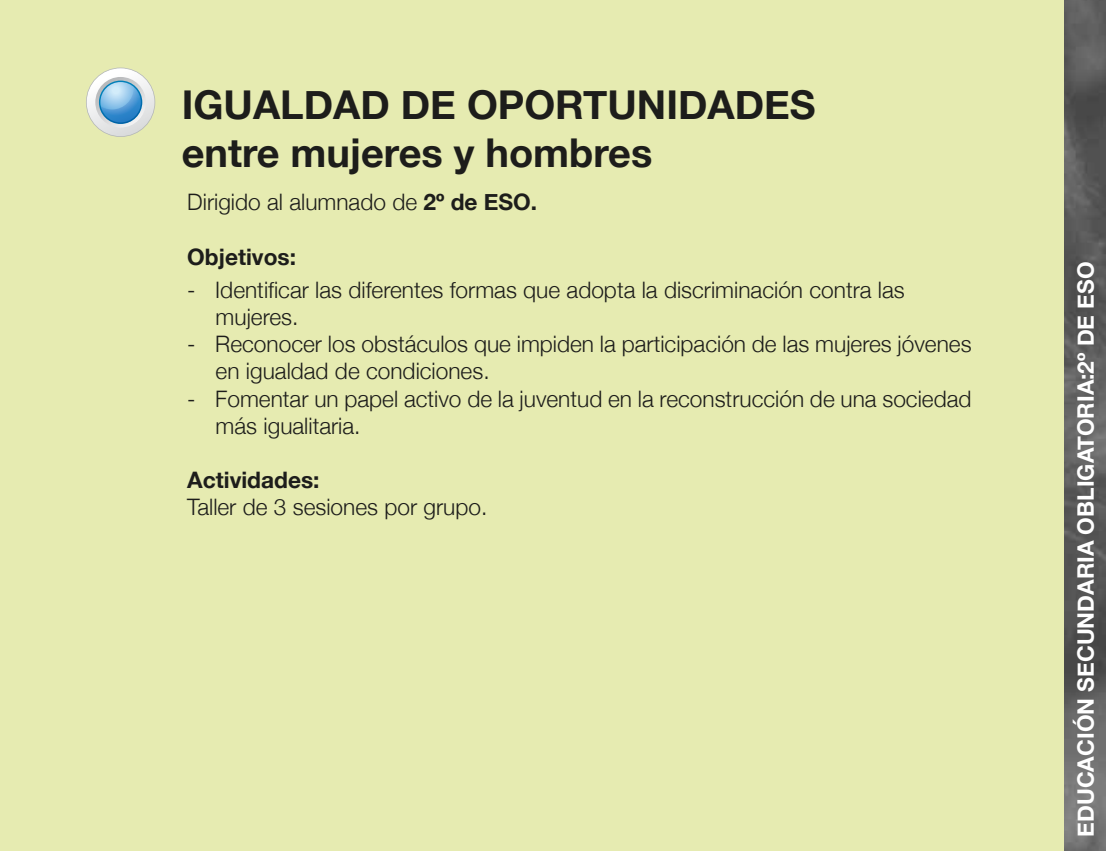
<style>
.page{position:relative;width:1106px;height:851px;background:#fff}
.page>*{position:absolute;margin:0;border:0;box-sizing:border-box;transform-origin:0 0}
.t1{font:700 39.6px/47.6px "Helvetica Neue";color:#1d1d1b}
.t2{font:300 22.6px/27.2px "Helvetica Neue";color:#1d1d1b}
.t3{font:700 22.6px "Helvetica Neue";color:#fff}
.t4{font:700 22.6px "Helvetica Neue";color:#1d1d1b}
.s1{font-weight:700}
</style>
<div class="page">
<div style="left:0;top:0;width:1106px;height:850px;background:#e6ebb1"></div>
<img style="left:1064px;top:0;width:42px;height:850px">
<svg style="left:86px;top:68px;width:69px;height:69px"></svg>
<h1 class="t1" style="left:182px;top:79px;width:635px">IGUALDAD DE OPORTUNIDADES entre mujeres y hombres</h1>
<p class="t2" style="left:187px;top:187px;width:351px">Dirigido al alumnado de <span class="s1">2º de ESO.</span></p>
<p class="t4" style="left:187px;top:236px;width:110px">Objetivos:</p>
<p class="t2" style="left:216px;top:274px;width:690px;text-indent:-28px">- Identificar las diferentes formas que adopta la discriminación contra las mujeres.</p>
<p class="t2" style="left:216px;top:329px;width:757px;text-indent:-28px">- Reconocer los obstáculos que impiden la participación de las mujeres jóvenes en igualdad de condiciones.</p>
<p class="t2" style="left:216px;top:383px;width:757px;text-indent:-28px">- Fomentar un papel activo de la juventud en la reconstrucción de una sociedad más igualitaria.</p>
<p class="t4" style="left:187px;top:459px;width:134px">Actividades:</p>
<p class="t2" style="left:187px;top:492px;width:301px">Taller de 3 sesiones por grupo.</p>
<p class="t3" style="left:1065px;top:836px;width:576px;rotate:-90deg">EDUCACIÓN SECUNDARIA OBLIGATORIA:2º DE ESO</p>
</div>
